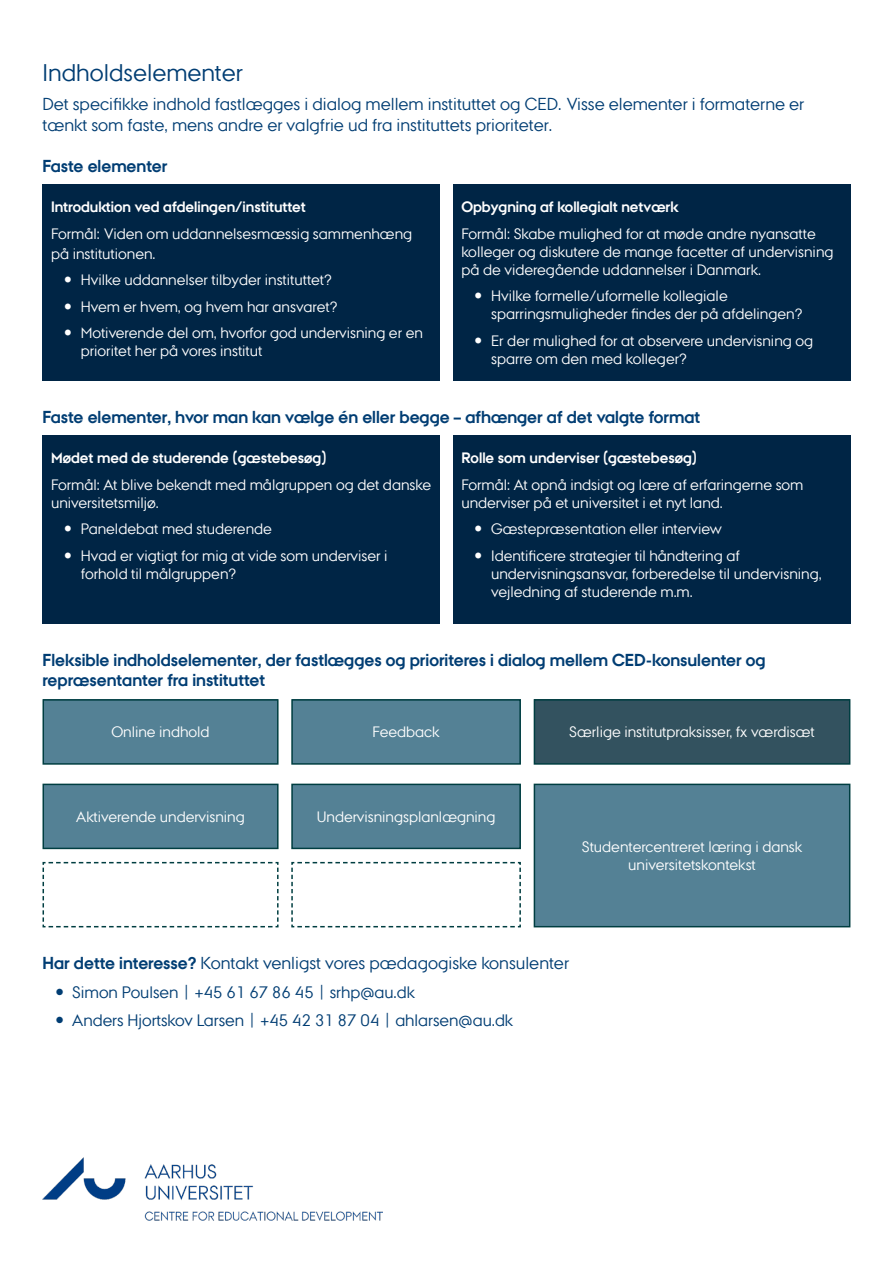
<style>
.page{position:relative;width:893px;height:1263px;background:#fff}
.page>*{position:absolute;margin:0;border:0;box-sizing:border-box;transform-origin:0 0}
.t1{font:24px "AU Passata";color:#003d73}
.t2{font:17.25px/20.7px "AU Passata";color:#003d73}
.t3{font:700 17.25px/20.7px "AU Passata";color:#003d73}
.t4{font:16.5px "AU Passata";color:#003d73}
.Hvid_i_boks{font:15px/18px "AU Passata";color:#fff}
.Hvid_i_boks-2{font:700 15px "AU Passata";color:#fff}
.Paragraph_Style_1{font:15px/19.8px "AU Passata";color:#fff}
.s1{font-weight:700}
</style>
<div class="page">
<img style="left:43px;top:1158px;width:340px;height:62px">
<div style="left:43px;top:185px;width:397px;height:196px;background:#002545"></div>
<div style="left:43px;top:700px;width:235px;height:64px;background:#548195"></div>
<div style="left:43px;top:699px;width:236px;height:66px;border:2px solid #003e41"></div>
<div style="left:43px;top:784px;width:235px;height:64px;background:#548195"></div>
<div style="left:43px;top:784px;width:236px;height:65px;border:2px solid #003e41"></div>
<svg style="left:42px;top:861px;width:237px;height:67px"></svg>
<div style="left:292px;top:700px;width:228px;height:64px;background:#548195"></div>
<div style="left:291px;top:699px;width:230px;height:66px;border:2px solid #003e41"></div>
<div style="left:292px;top:784px;width:228px;height:64px;background:#548195"></div>
<div style="left:291px;top:784px;width:230px;height:65px;border:2px solid #003e41"></div>
<svg style="left:291px;top:861px;width:230px;height:67px"></svg>
<div style="left:534px;top:700px;width:316px;height:64px;background:#33525f"></div>
<div style="left:534px;top:699px;width:316px;height:66px;border:2px solid #003e41"></div>
<div style="left:534px;top:784px;width:316px;height:143px;background:#548195"></div>
<div style="left:534px;top:784px;width:316px;height:143px;border:2px solid #003e41"></div>
<div style="left:43px;top:435px;width:397px;height:189px;background:#002545"></div>
<div style="left:453px;top:185px;width:397px;height:196px;background:#002545"></div>
<div style="left:453px;top:435px;width:397px;height:189px;background:#002545"></div>
<p class="t1" style="left:43px;top:58px;width:202px">Indholdselementer</p>
<p class="t2" style="left:43px;top:93px;width:763px">Det specifikke indhold fastlægges i dialog mellem instituttet og CED. Visse elementer i formaterne er tænkt som faste, mens andre er valgfrie ud fra instituttets prioriteter.</p>
<p class="t3" style="left:43px;top:156px;width:126px">Faste elementer</p>
<p class="Hvid_i_boks-2" style="left:51px;top:198px;width:256px">Introduktion ved afdelingen/instituttet</p>
<p class="Paragraph_Style_1" style="left:51px;top:223px;width:363px">Formål: Viden om uddannelsesmæssig sammenhæng på institutionen.</p>
<p class="Hvid_i_boks" style="left:81px;top:271px;width:253px">Hvilke uddannelser tilbyder instituttet?</p>
<p class="Hvid_i_boks" style="left:81px;top:297px;width:258px">Hvem er hvem, og hvem har ansvaret?</p>
<p class="Hvid_i_boks" style="left:81px;top:324px;width:344px">Motiverende del om, hvorfor god undervisning er en prioritet her på vores institut</p>
<p class="Hvid_i_boks-2" style="left:461px;top:198px;width:219px">Opbygning af kollegialt netværk</p>
<p class="Hvid_i_boks" style="left:461px;top:224px;width:374px">Formål: Skabe mulighed for at møde andre nyansatte kolleger og diskutere de mange facetter af undervisning på de videregående uddannelser i Danmark.</p>
<p class="Hvid_i_boks" style="left:491px;top:287px;width:313px">Hvilke formelle/uformelle kollegiale sparringsmuligheder findes der på afdelingen?</p>
<p class="Hvid_i_boks" style="left:491px;top:331px;width:324px">Er der mulighed for at observere undervisning og sparre om den med kolleger?</p>
<p class="t3" style="left:43px;top:406px;width:659px">Faste elementer, hvor man kan vælge én eller begge – afhænger af det valgte format</p>
<p class="Hvid_i_boks-2" style="left:51px;top:449px;width:277px">Mødet med de studerende (gæstebesøg)</p>
<p class="Hvid_i_boks" style="left:51px;top:475px;width:382px">Formål: At blive bekendt med målgruppen og det danske universitetsmiljø.</p>
<p class="Hvid_i_boks" style="left:81px;top:520px;width:193px">Paneldebat med studerende</p>
<p class="Hvid_i_boks" style="left:81px;top:546px;width:308px">Hvad er vigtigt for mig at vide som underviser i forhold til målgruppen?</p>
<p class="Hvid_i_boks-2" style="left:461px;top:449px;width:237px">Rolle som underviser (gæstebesøg)</p>
<p class="Hvid_i_boks" style="left:461px;top:475px;width:344px">Formål: At opnå indsigt og lære af erfaringerne som underviser på et universitet i et nyt land.</p>
<p class="Hvid_i_boks" style="left:491px;top:520px;width:232px">Gæstepræsentation eller interview</p>
<p class="Hvid_i_boks" style="left:491px;top:546px;width:332px">Identificere strategier til håndtering af undervisningsansvar, forberedelse til undervisning, vejledning af studerende m.m.</p>
<p class="t3" style="left:43px;top:649px;width:725px">Fleksible indholdselementer, der fastlægges og prioriteres i dialog mellem CED-konsulenter og repræsentanter fra instituttet</p>
<p class="Hvid_i_boks" style="left:111px;top:723px;width:100px">Online indhold</p>
<p class="Hvid_i_boks" style="left:76px;top:807px;width:170px">Aktiverende undervisning</p>
<p class="Hvid_i_boks" style="left:373px;top:723px;width:69px">Feedback</p>
<p class="Hvid_i_boks" style="left:317px;top:807px;width:180px">Undervisningsplanlægning</p>
<p class="Hvid_i_boks" style="left:569px;top:723px;width:247px">Særlige institutpraksisser, fx værdisæt</p>
<p class="Hvid_i_boks" style="left:582px;top:837px;width:222px;text-align:center">Studentercentreret læring i dansk universitetskontekst</p>
<p class="t2" style="left:43px;top:953px;width:528px"><span class="s1">Har dette interesse?</span> Kontakt venligst vores pædagogiske konsulenter</p>
<p class="t4" style="left:72px;top:982px;width:344px">Simon Poulsen | +45 61 67 86 45 | srhp@au.dk</p>
<p class="t4" style="left:72px;top:1010px;width:442px">Anders Hjortskov Larsen | +45 42 31 87 04 | ahlarsen@au.dk</p>
</div>
